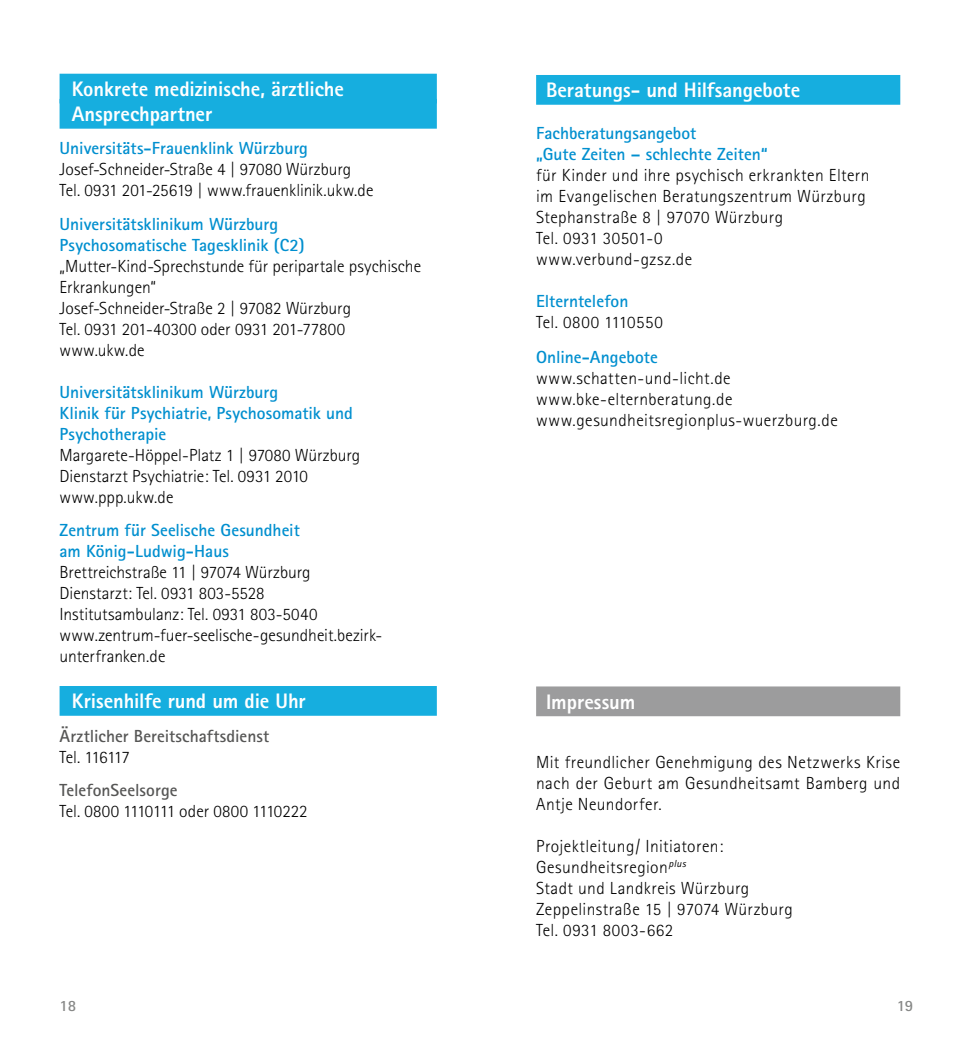
<style>
.page{position:relative;width:973px;height:1042px;background:#fff}
.page>*{position:absolute;margin:0;border:0;box-sizing:border-box;transform-origin:0 0}
.t1{font:800 21px/25.2px "Rotis Sans Serif";letter-spacing:-.005em;color:#fff}
.t2{font:300 17.5px/21px "Rotis Sans Serif";letter-spacing:.015em;color:#000}
.t3{font:700 17.5px/21px "Rotis Sans Serif";color:#008fcf}
.t4{font:700 17.5px "Rotis Sans Serif";color:#565655}
.t5{font:300 17.5px "Rotis Sans Serif";letter-spacing:-.005em;color:#000}
.t6{font:300 17.5px "Rotis Sans Serif";letter-spacing:-.04em;color:#000}
.t7{font:700 15.75px "Rotis Sans Serif";color:#868786}
</style>
<div class="page">
<div style="left:536px;top:75px;width:364px;height:30px;background:#16aedf"></div>
<div style="left:536px;top:686px;width:364px;height:30px;background:#9c9c9d"></div>
<div style="left:60px;top:74px;width:377px;height:29px;background:#16aedf"></div>
<div style="left:60px;top:99px;width:377px;height:30px;background:#16aedf"></div>
<div style="left:60px;top:686px;width:377px;height:30px;background:#16aedf"></div>
<p class="t1" style="left:72px;top:76px;width:274px">Konkrete medizinische, ärztliche<br>Ansprechpartner</p>
<p class="t3" style="left:60px;top:138px;width:250px">Universitäts-Frauenklink Würzburg</p>
<p class="t2" style="left:60px;top:159px;width:315px">Josef-Schneider-Straße 4 | 97080 Würzburg<br>Tel. 0931 201-25619 | www.frauenklinik.ukw.de</p>
<p class="t3" style="left:60px;top:213px;width:246px">Universitätsklinikum Würzburg<br>Psychosomatische Tagesklinik (C2)</p>
<p class="t2" style="left:60px;top:255px;width:363px">„Mutter-Kind-Sprechstunde für peripartale psychische Erkrankungen“<br>Josef-Schneider-Straße 2 | 97082 Würzburg<br>Tel. 0931 201-40300 oder 0931 201-77800 www.ukw.de</p>
<p class="t3" style="left:60px;top:381px;width:295px">Universitätsklinikum Würzburg<br>Klinik für Psychiatrie, Psychosomatik und<br>Psychotherapie</p>
<p class="t2" style="left:60px;top:444px;width:302px">Margarete-Höppel-Platz 1 |│97080 Würzburg<br>Dienstarzt Psychiatrie: Tel. 0931 2010 www.ppp.ukw.de</p>
<p class="t3" style="left:60px;top:519px;width:242px">Zentrum für Seelische Gesundheit am König-Ludwig-Haus</p>
<p class="t2" style="left:60px;top:562px;width:324px">Brettreichstraße 11 | 97074 Würzburg Dienstarzt: Tel. 0931 803-5528<br>Institutsambulanz: Tel. 0931 803-5040 www.zentrum-fuer-seelische-gesundheit.bezirk&shy;unterfranken.de</p>
<p class="t1" style="left:72px;top:688px;width:235px">Krisenhilfe rund um die Uhr</p>
<p class="t4" style="left:60px;top:724px;width:211px">Ärztlicher Bereitschaftsdienst</p>
<p class="t6" style="left:60px;top:746px;width:72px">Tel. 116117</p>
<p class="t4" style="left:60px;top:779px;width:119px">TelefonSeelsorge</p>
<p class="t5" style="left:60px;top:801px;width:249px">Tel. 0800 1110111 oder 0800 1110222</p>
<p class="t1" style="left:546px;top:77px;width:255px">Beratungs- und Hilfsangebote</p>
<p class="t3" style="left:536px;top:122px;width:233px">Fachberatungsangebot<br>„Gute Zeiten – schlechte Zeiten“</p>
<p class="t2" style="left:536px;top:164px;width:335px">für Kinder und ihre psychisch erkrankten Eltern im Evangelischen Beratungszentrum Würzburg Stephanstraße 8 | 97070 Würzburg<br>Tel. 0931 30501-0<br>www.verbund-gzsz.de</p>
<p class="t3" style="left:536px;top:290px;width:94px">Elterntelefon</p>
<p class="t2" style="left:536px;top:311px;width:128px">Tel. 0800 1110550</p>
<p class="t3" style="left:536px;top:346px;width:123px">Online-Angebote</p>
<p class="t2" style="left:536px;top:367px;width:303px">www.schatten-und-licht.de www.bke-elternberatung.de www.gesundheitsregionplus-wuerzburg.de</p>
<p class="t1" style="left:546px;top:689px;width:91px">Impressum</p>
<p class="t2" style="left:536px;top:751px;width:365px;text-align:justify">Mit freundlicher Genehmigung des Netzwerks Krise nach der Geburt am Gesundheitsamt Bamberg und Antje Neundorfer.</p>
<p class="t2" style="left:536px;top:835px;width:258px">Projektleitung/ Initiatoren:<br>Gesundheitsregion<sup>plus<br></sup>Stadt und Landkreis Würzburg<br>Zeppelinstraße 15 | 97074 Würzburg<br>Tel. 0931 8003-662</p>
<p class="t7" style="left:60px;top:995px;width:18px">18</p>
<p class="t7" style="left:896px;top:995px;width:18px">19</p>
</div>
